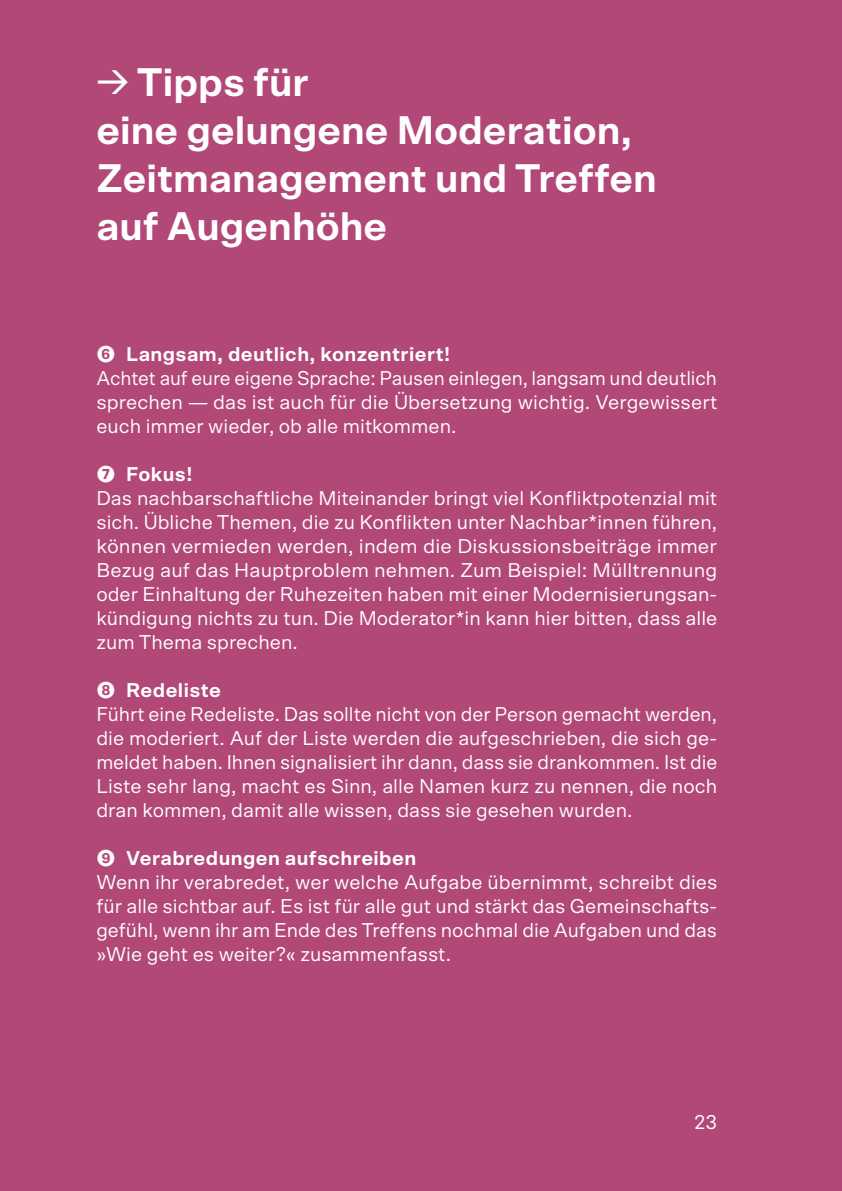
<style>
.page{position:relative;width:842px;height:1191px;background:#b24878}
.page>*{position:absolute;margin:0;border:0;box-sizing:border-box;transform-origin:0 0}
.t1{font:700 40px/48px "Scto Grotesk A";color:#fff}
.t2{font:20px/24px "Scto Grotesk A";color:#fff;text-align:justify}
.t3{font:700 20px "Scto Grotesk A";letter-spacing:.02em;color:#fff}
</style>
<div class="page">
<h1 class="t1" style="left:96px;top:58px;width:562px">→ Tipps für<br>eine gelungene Moderation,<br>Zeitmanagement und Treffen auf Augenhöhe</h1>
<p class="t3" style="left:96px;top:341px;width:355px">➏ Langsam, deutlich, konzentriert!</p>
<p class="t2" style="left:96px;top:365px;width:622px">Achtet auf eure eigene Sprache: Pausen einlegen, langsam und deutlich sprechen — das ist auch für die Übersetzung wichtig. Vergewissert euch immer wieder, ob alle mitkommen.</p>
<p class="t3" style="left:96px;top:461px;width:98px">➐ Fokus!</p>
<p class="t2" style="left:96px;top:485px;width:622px">Das nachbarschaftliche Miteinander bringt viel Konfliktpotenzial mit sich. Übliche Themen, die zu Konflikten unter Nachbar*innen führen, können vermieden werden, indem die Diskussionsbeiträge immer Bezug auf das Hauptproblem nehmen. Zum Beispiel: Mülltrennung oder Einhaltung der Ruhezeiten haben mit einer Modernisierungsan&shy;kündigung nichts zu tun. Die Moderator*in kann hier bitten, dass alle zum Thema sprechen.</p>
<p class="t3" style="left:96px;top:677px;width:126px">➑ Redeliste</p>
<p class="t2" style="left:96px;top:701px;width:622px">Führt eine Redeliste. Das sollte nicht von der Person gemacht werden, die moderiert. Auf der Liste werden die aufgeschrieben, die sich ge&shy;meldet haben. Ihnen signalisiert ihr dann, dass sie drankommen. Ist die Liste sehr lang, macht es Sinn, alle Namen kurz zu nennen, die noch dran kommen, damit alle wissen, dass sie gesehen wurden.</p>
<p class="t3" style="left:96px;top:845px;width:321px">➒ Verabredungen aufschreiben</p>
<p class="t2" style="left:96px;top:869px;width:622px">Wenn ihr verabredet, wer welche Aufgabe übernimmt, schreibt dies für alle sichtbar auf. Es ist für alle gut und stärkt das Gemeinschafts&shy;gefühl, wenn ihr am Ende des Treffens nochmal die Aufgaben und das »Wie geht es weiter?« zusammenfasst.</p>
<p class="t2" style="left:694px;top:1109px;width:25px">23</p>
</div>
